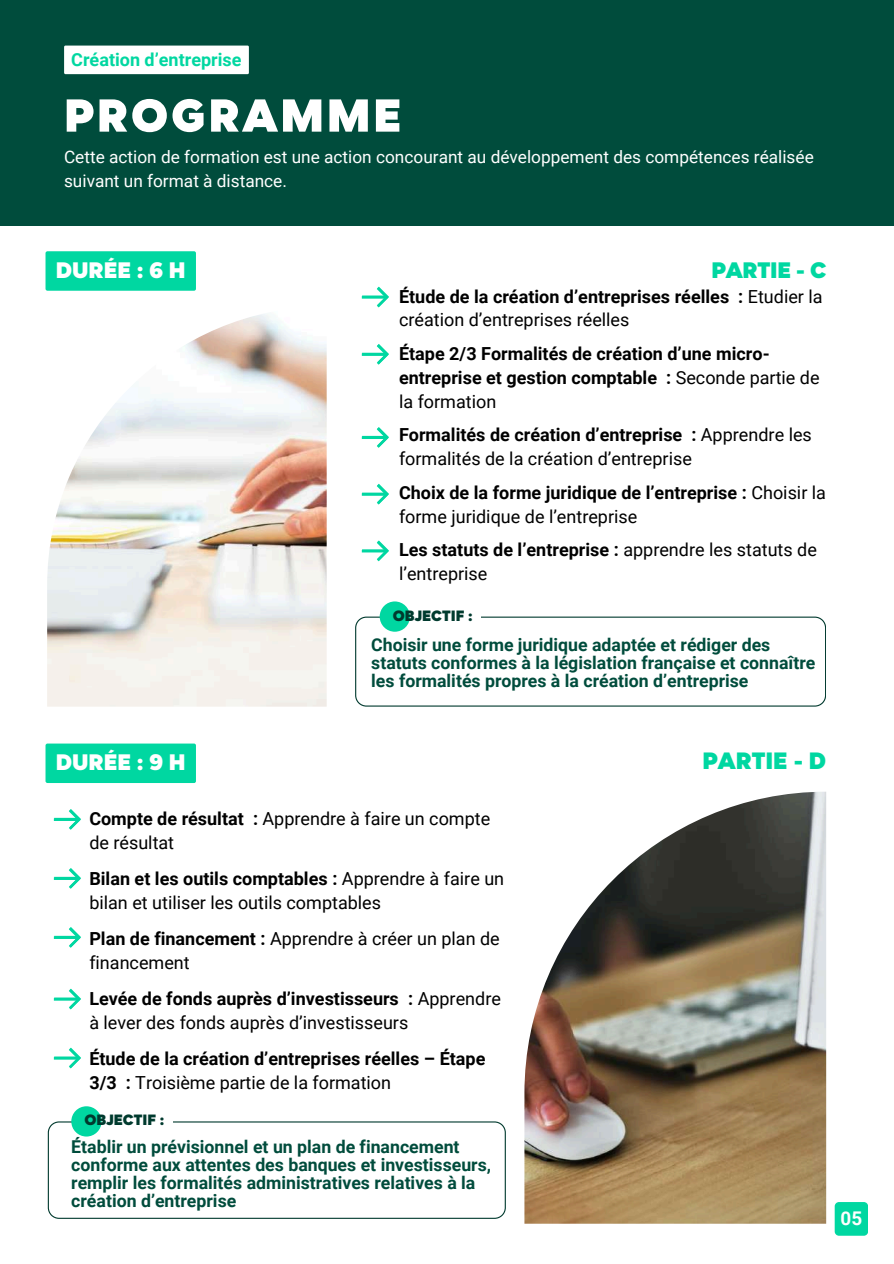
<style>
.page{position:relative;width:894px;height:1264px;background:#fff}
.page>*{position:absolute;margin:0;border:0;box-sizing:border-box;transform-origin:0 0}
.t1{font:900 52.5px "Magenos";letter-spacing:.055em;color:#fff}
.t2{font:900 26.85px "Magenos";color:#00d7a1}
.t3{font:900 25.5px "Magenos";color:#fff}
.t4{font:900 25.5px "Magenos";letter-spacing:-.01em;color:#00d7a1}
.t5{font:700 18.9px "Roboto";color:#fff}
.t6{font:18px/24px "Roboto";color:#000}
.t7{font:700 18px/23.7px "Roboto";color:#000}
.t8{font:700 18px "Roboto";color:#00d7a1}
.t9{font:700 17.7px/18px "Roboto";color:#004c3c}
.t10{font:17.25px/23.7px "Roboto";color:#fff}
.t11{font:900 16.95px "Magenos";color:#003a2e}
.s1{font-weight:400}
.s2{font-weight:700}
</style>
<div class="page">
<div style="left:0;top:0;width:893px;height:225px;background:#004c3c"></div>
<img style="left:47px;top:314px;width:279px;height:392px">
<svg style="left:362px;top:287px;width:27px;height:20px"></svg>
<svg style="left:362px;top:344px;width:27px;height:21px"></svg>
<svg style="left:362px;top:427px;width:27px;height:21px"></svg>
<svg style="left:362px;top:484px;width:27px;height:20px"></svg>
<svg style="left:362px;top:540px;width:27px;height:21px"></svg>
<div style="left:834px;top:1201px;width:33px;height:34px;background:#00d7a1;border-radius:4px"></div>
<svg style="left:355px;top:616px;width:470px;height:90px"></svg>
<div style="left:390px;top:606px;width:91px;height:20px;background:#fff"></div>
<div style="left:379px;top:601px;width:31px;height:30px;background:#00d7a1;border-radius:50%"></div>
<div style="left:45px;top:251px;width:151px;height:40px;background:#00d7a1"></div>
<div style="left:64px;top:46px;width:185px;height:28px;background:#fff"></div>
<img style="left:524px;top:792px;width:301px;height:431px">
<svg style="left:54px;top:809px;width:27px;height:20px"></svg>
<svg style="left:54px;top:868px;width:27px;height:20px"></svg>
<svg style="left:54px;top:988px;width:27px;height:21px"></svg>
<svg style="left:54px;top:927px;width:27px;height:20px"></svg>
<svg style="left:54px;top:1047px;width:27px;height:21px"></svg>
<svg style="left:48px;top:1121px;width:457px;height:97px"></svg>
<div style="left:82px;top:1111px;width:90px;height:20px;background:#fff"></div>
<div style="left:71px;top:1106px;width:31px;height:30px;background:#00d7a1;border-radius:50%"></div>
<div style="left:45px;top:743px;width:151px;height:40px;background:#00d7a1"></div>
<p class="t8" style="left:71px;top:49px;width:172px">Création d’entreprise</p>
<h1 class="t1" style="left:64px;top:88px;width:339px">PROGRAMME</h1>
<p class="t10" style="left:64px;top:145px;width:751px">Cette action de formation est une action concourant au développement des compétences réalisée suivant un format à distance.</p>
<h3 class="t3" style="left:56px;top:256px;width:131px">DURÉE : 6 H</h3>
<h3 class="t4" style="left:711px;top:256px;width:116px">PARTIE - C</h3>
<p class="t7" style="left:399px;top:284px;width:425px">Étude de la création d’entreprises réelles : <span class="s1">Etudier la création d’entreprises réelles</span></p>
<p class="t7" style="left:399px;top:342px;width:422px">Étape 2/3 Formalités de création d’une micro&shy;entreprise et gestion comptable : <span class="s1">Seconde partie de la formation</span></p>
<p class="t6" style="left:399px;top:423px;width:414px"><span class="s2">Formalités de création d’entreprise :</span> Apprendre les formalités de la création d’entreprise</p>
<p class="t7" style="left:399px;top:481px;width:428px">Choix de la forme juridique de l’entreprise : <span class="s1">Choisir la forme juridique de l’entreprise</span></p>
<p class="t6" style="left:399px;top:538px;width:419px"><span class="s2">Les statuts de l’entreprise :</span> apprendre les statuts de l’entreprise</p>
<p class="t11" style="left:392px;top:606px;width:81px">OBJECTIF :</p>
<p class="t9" style="left:371px;top:636px;width:445px">Choisir une forme juridique adaptée et rédiger des statuts conformes à la législation française et connaître les formalités propres à la création d’entreprise</p>
<h3 class="t3" style="left:56px;top:748px;width:131px">DURÉE : 9 H</h3>
<p class="t6" style="left:89px;top:806px;width:402px"><span class="s2">Compte de résultat :</span> Apprendre à faire un compte de résultat</p>
<p class="t6" style="left:89px;top:866px;width:416px"><span class="s2">Bilan et les outils comptables :</span> Apprendre à faire un bilan et utiliser les outils comptables</p>
<p class="t6" style="left:89px;top:926px;width:412px"><span class="s2">Plan de financement :</span> Apprendre à créer un plan de financement</p>
<p class="t6" style="left:89px;top:986px;width:413px"><span class="s2">Levée de fonds auprès d’investisseurs :</span> Apprendre à lever des fonds auprès d’investisseurs</p>
<p class="t7" style="left:89px;top:1046px;width:397px">Étude de la création d’entreprises réelles – Étape<br>3/3 : <span class="s1">Troisième partie de la formation</span></p>
<p class="t11" style="left:84px;top:1111px;width:81px">OBJECTIF :</p>
<p class="t9" style="left:71px;top:1137px;width:421px">Établir un prévisionnel et un plan de financement conforme aux attentes des banques et investisseurs, remplir les formalités administratives relatives à la création d’entreprise</p>
<h2 class="t2" style="left:702px;top:746px;width:125px">PARTIE - D</h2>
<p class="t5" style="left:840px;top:1207px;width:23px">05</p>
</div>
